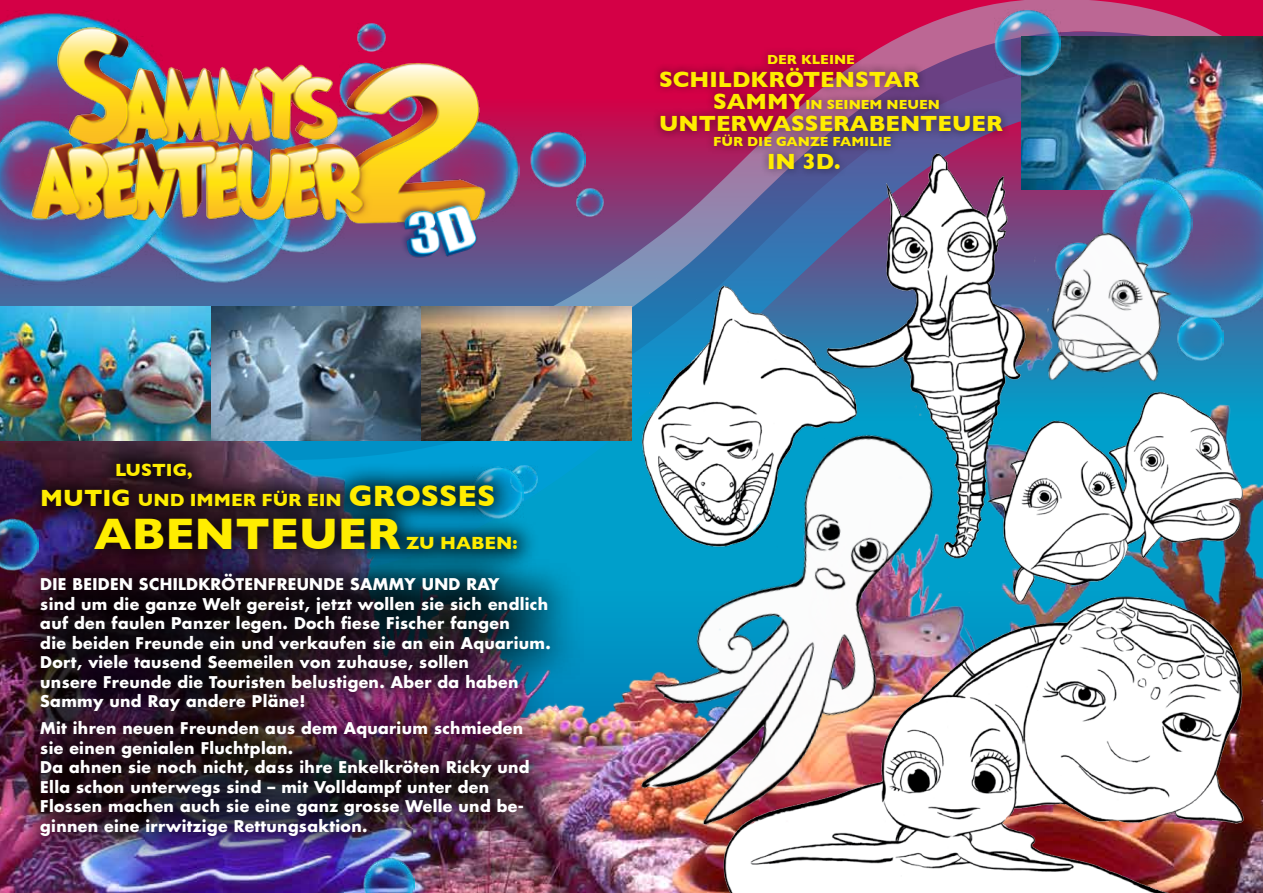
<style>
.page{position:relative;width:1263px;height:893px;background:#fff}
.page>*{position:absolute;margin:0;border:0;box-sizing:border-box;transform-origin:0 0}
.t1{font:700 45px "Gill Sans";color:#ffed00}
.t2{font:700 30px "Gill Sans";color:#ffed00}
.t3{font:700 24px "Gill Sans";color:#ffed00}
.t4{font:700 22.5px "Gill Sans";color:#ffed00}
.t5{font:700 18px "Gill Sans";color:#ffed00}
.t6{font:700 15.75px/19.5px "Futura";letter-spacing:.02em;color:#fff}
.t7{font:700 13.5px "Gill Sans";color:#ffed00}
.s1{font-size:22.5px}
.s2{font-size:18px}
</style>
<div class="page">
<svg style="left:0;top:0;width:1263px;height:32px;background:#cf1153"></svg>
<svg style="left:293px;top:65px;width:808px;height:207px;background:#844580"></svg>
<img style="left:1021px;top:36px;width:242px;height:154px">
<img style="left:0;top:272px;width:1263px;height:621px">
<img style="left:994px;top:10px;width:66px;height:67px">
<img style="left:1186px;top:320px;width:37px;height:40px">
<div style="left:651px;top:46px;width:360px;height:132px;background:#000;opacity:.5"></div>
<img style="left:4px;top:538px;width:581px;height:333px">
<img style="left:0;top:306px;width:631px;height:134px">
<img style="left:804px;top:128px;width:238px;height:433px">
<img style="left:984px;top:384px;width:262px;height:177px">
<img style="left:631px;top:410px;width:327px;height:430px">
<img style="left:576px;top:189px;width:28px;height:28px">
<img style="left:1135px;top:166px;width:128px;height:154px">
<img style="left:1101px;top:177px;width:92px;height:92px">
<img style="left:364px;top:858px;width:51px;height:35px">
<img style="left:0;top:519px;width:19px;height:52px">
<img style="left:541px;top:132px;width:45px;height:56px">
<img style="left:189px;top:267px;width:104px;height:17px">
<img style="left:0;top:11px;width:189px;height:275px">
<img style="left:642px;top:561px;width:621px;height:332px">
<img style="left:4px;top:22px;width:537px;height:244px">
<img style="left:631px;top:279px;width:231px;height:269px">
<div style="left:19px;top:441px;width:520px;height:132px;background:#000;opacity:.8"></div>
<img style="left:1026px;top:221px;width:160px;height:174px">
<div style="left:614px;top:0;width:36px;height:5px;background:#d40046"></div>
<div style="left:614px;top:888px;width:36px;height:5px;background:#000;opacity:.5"></div>
<p class="t7" style="left:767px;top:52px;width:89px">DER KLEINE</p>
<h3 class="t4" style="left:659px;top:66px;width:262px">SCHILDKRÖTENSTAR</h3>
<p class="t7" style="left:713px;top:97px;width:228px"><span class="s1">SAMMY</span>I N SEINEM NEUEN</p>
<h3 class="t4" style="left:659px;top:111px;width:345px">UNTERWASSERABENTEUER</h3>
<p class="t7" style="left:713px;top:134px;width:180px">FÜR DIE GANZE FAMILIE</p>
<h3 class="t4" style="left:767px;top:148px;width:75px">IN 3D.</h3>
<p class="t5" style="left:115px;top:459px;width:24px">LUSTIG</p>
<p class="t5" style="left:187px;top:459px;width:7px">,</p>
<h3 class="t3" style="left:40px;top:483px;width:19px">MUTIG</h3>
<p class="t5" style="left:138px;top:489px;width:16px">UND</p>
<p class="t5" style="left:190px;top:489px;width:14px">IMMER</p>
<p class="t5" style="left:262px;top:489px;width:14px">FÜR</p>
<h2 class="t2" style="left:307px;top:478px;width:64px"><span class="s2">EIN</span> GROSSES</h2>
<h1 class="t1" style="left:94px;top:508px;width:72px">ABENTEUER</h1>
<p class="t5" style="left:406px;top:533px;width:49px">ZU HABEN</p>
<p class="t5" style="left:512px;top:533px;width:7px">:</p>
<p class="t6" style="left:40px;top:574px;width:512px">Die beiden Schildkrötenfreunde Sammy und Ray<br>sind um die ganze Welt gereist, jetzt wollen sie sich endlich auf den faulen Panzer legen. Doch fiese Fischer fangen<br>die beiden Freunde ein und verkaufen sie an ein Aquarium.<br>Dort, viele tausend Seemeilen von zuhause, sollen<br>unsere Freunde die Touristen belustigen. Aber da haben Sammy und Ray andere Pläne!</p>
<p class="t6" style="left:40px;top:718px;width:491px">Mit ihren neuen Freunden aus dem Aquarium schmieden sie einen genialen Fluchtplan.<br>Da ahnen sie noch nicht, dass ihre Enkelkröten Ricky und Ella schon unterwegs sind – mit Volldampf unter den Flossen machen auch sie eine ganz grosse Welle und be&shy;ginnen eine irrwitzige Rettungsaktion.</p>
</div>
